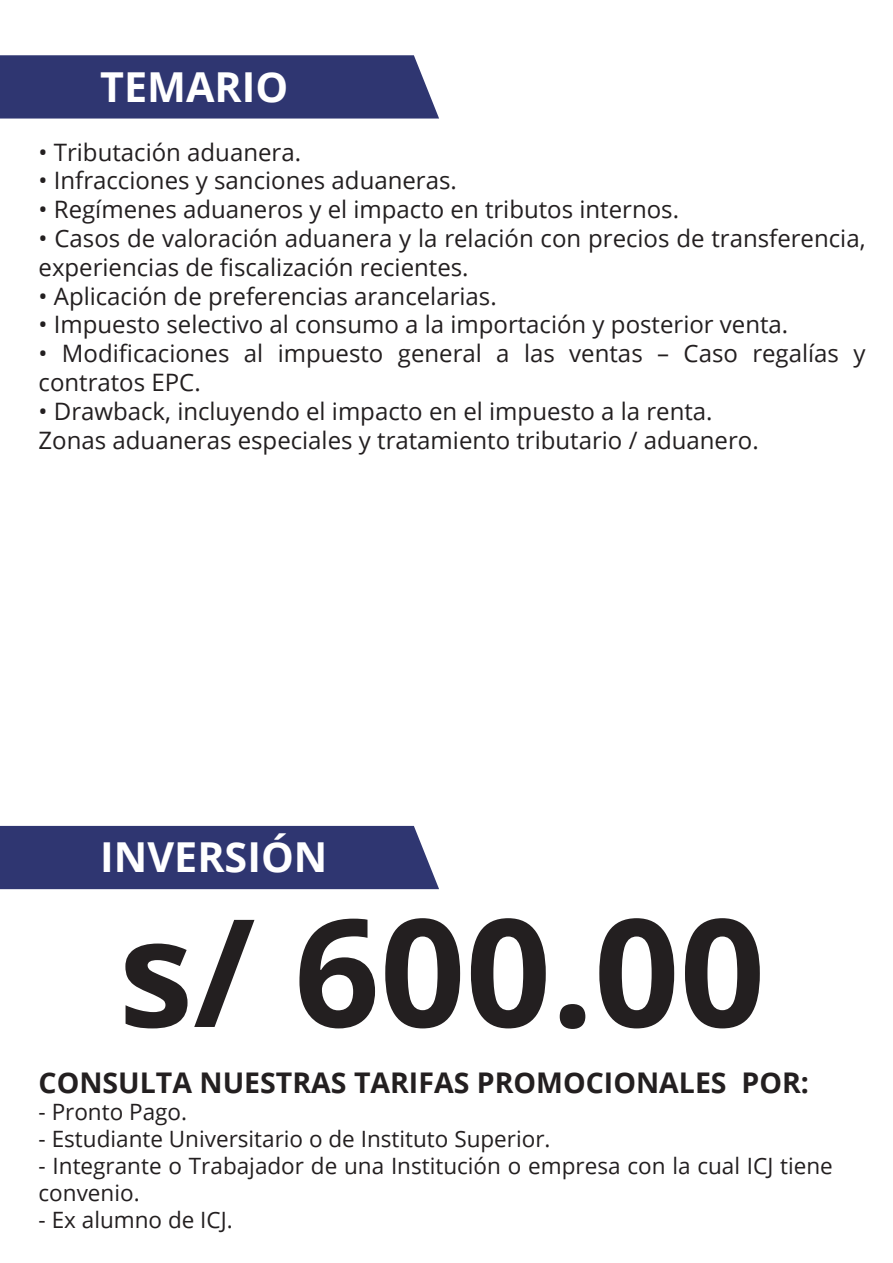
<style>
.page{position:relative;width:893px;height:1263px;background:#fff}
.page>*{position:absolute;margin:0;border:0;box-sizing:border-box;transform-origin:0 0}
.t1{font:700 150px "Open Sans";color:#231f20}
.t2{font:700 41.25px "Open Sans";color:#fff}
.t3{font:700 28.5px "Open Sans";color:#231f20}
.t4{font:24px/28.8px "Open Sans";color:#231f20}
.t5{font:22.5px/27px "Open Sans";color:#231f20}
</style>
<div class="page">
<div style="left:0;top:55px;width:439px;height:64px;background:#2f3671"></div>
<div style="left:0;top:826px;width:439px;height:63px;background:#2f3671"></div>
<h2 class="t2" style="left:100px;top:58px;width:190px">TEMARIO</h2>
<p class="t4" style="left:39px;top:137px;width:264px">• Tributación aduanera.</p>
<p class="t4" style="left:39px;top:166px;width:420px">• Infracciones y sanciones aduaneras.</p>
<p class="t4" style="left:39px;top:195px;width:642px">• Regímenes aduaneros y el impacto en tributos internos.</p>
<p class="t4" style="left:39px;top:223px;width:828px">• Casos de valoración aduanera y la relación con precios de transferencia, experiencias de fiscalización recientes.</p>
<p class="t4" style="left:39px;top:281px;width:460px">• Aplicación de preferencias arancelarias.</p>
<p class="t4" style="left:39px;top:310px;width:751px">• Impuesto selectivo al consumo a la importación y posterior venta.</p>
<p class="t4" style="left:39px;top:339px;width:828px">• Modificaciones al impuesto general a las ventas – Caso regalías y contratos EPC.</p>
<p class="t4" style="left:39px;top:396px;width:722px">• Drawback, incluyendo el impacto en el impuesto a la renta.<br>Zonas aduaneras especiales y tratamiento tributario / aduanero.</p>
<h2 class="t2" style="left:100px;top:828px;width:229px">INVERSIÓN</h2>
<h1 class="t1" style="left:119px;top:866px;width:648px">s/ 600.00</h1>
<p class="t3" style="left:39px;top:1063px;width:772px">CONSULTA NUESTRAS TARIFAS PROMOCIONALES POR:</p>
<p class="t5" style="left:39px;top:1098px;width:150px">- Pronto Pago.</p>
<p class="t5" style="left:39px;top:1125px;width:513px">- Estudiante Universitario o de Instituto Superior.</p>
<p class="t5" style="left:39px;top:1152px;width:796px">- Integrante o Trabajador de una Institución o empresa con la cual ICJ tiene convenio.</p>
<p class="t5" style="left:39px;top:1206px;width:196px">- Ex alumno de ICJ.</p>
</div>
